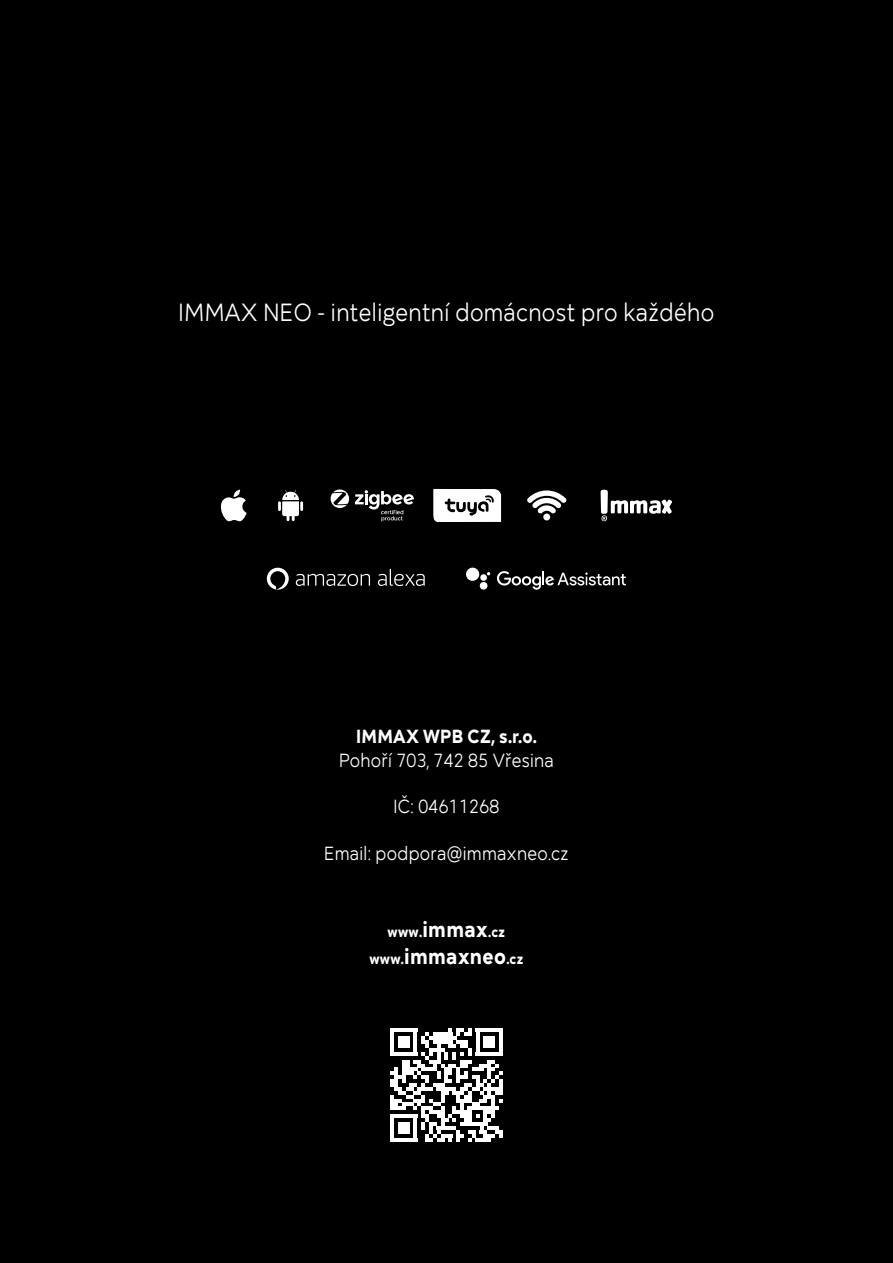
<style>
.page{position:relative;width:893px;height:1263px;background:#000}
.page>*{position:absolute;margin:0;border:0;box-sizing:border-box;transform-origin:0 0}
.t1{font:25.5px "Mirai";letter-spacing:.015em;color:#fff;scale:.9 1}
.t2{font:700 22.5px "Mirai";letter-spacing:.02em;color:#fff;scale:.9 1}
.t3{font:19.5px "Mirai";letter-spacing:.02em;color:#fff;scale:.9 1}
.t4{font:700 19.5px "Mirai";letter-spacing:.02em;color:#fff;scale:.9 1}
.t5{font:700 15px "Mirai";color:#fff;scale:.9 1}
.s1{font-size:22.5px}
.s2{font-size:15px}
</style>
<div class="page">
<svg style="left:390px;top:1028px;width:113px;height:113px"></svg>
<hr style="left:476px;top:1137px;width:15px;height:4px;background:#fff">
<svg style="left:278px;top:490px;width:25px;height:31px"></svg>
<svg style="left:220px;top:490px;width:27px;height:31px"></svg>
<svg style="left:331px;top:489px;width:18px;height:19px"></svg>
<svg style="left:355px;top:490px;width:59px;height:31px"></svg>
<div style="left:601px;top:490px;width:7px;height:24px;background:#fff;border-radius:3px"></div>
<svg style="left:602px;top:499px;width:70px;height:22px"></svg>
<svg style="left:527px;top:490px;width:40px;height:24px"></svg>
<div style="left:543px;top:514px;width:7px;height:6px;background:#fff;border-radius:50%"></div>
<svg style="left:434px;top:489px;width:67px;height:33px;background:#d9d9d9"></svg>
<svg style="left:267px;top:568px;width:22px;height:22px"></svg>
<svg style="left:296px;top:574px;width:74px;height:12px"></svg>
<svg style="left:378px;top:569px;width:47px;height:17px"></svg>
<svg style="left:466px;top:568px;width:14px;height:13px"></svg>
<div style="left:480px;top:582px;width:7px;height:8px;background:#fff;border-radius:50%"></div>
<div style="left:480px;top:574px;width:7px;height:7px;background:#fff;border-radius:50%"></div>
<svg style="left:496px;top:571px;width:130px;height:19px"></svg>
<h1 class="t1" style="left:179px;top:293px;width:597px">IMMAX NEO - inteligentní domácnost pro každého</h1>
<p class="t4" style="left:356px;top:721px;width:202px">IMMAX WPB CZ, s.r.o.</p>
<p class="t3" style="left:339px;top:745px;width:240px">Pohoří 703, 742 85 Vřesina</p>
<p class="t3" style="left:393px;top:792px;width:119px">IČ: 04611268</p>
<p class="t3" style="left:324px;top:839px;width:273px">Email: podpora@immaxneo.cz</p>
<p class="t5" style="left:388px;top:919px;width:132px">www.<span class="s1">immax</span>.cz</p>
<p class="t2" style="left:369px;top:938px;width:173px"><span class="s2">www.</span>immaxneo<span class="s2">.cz</span></p>
</div>
